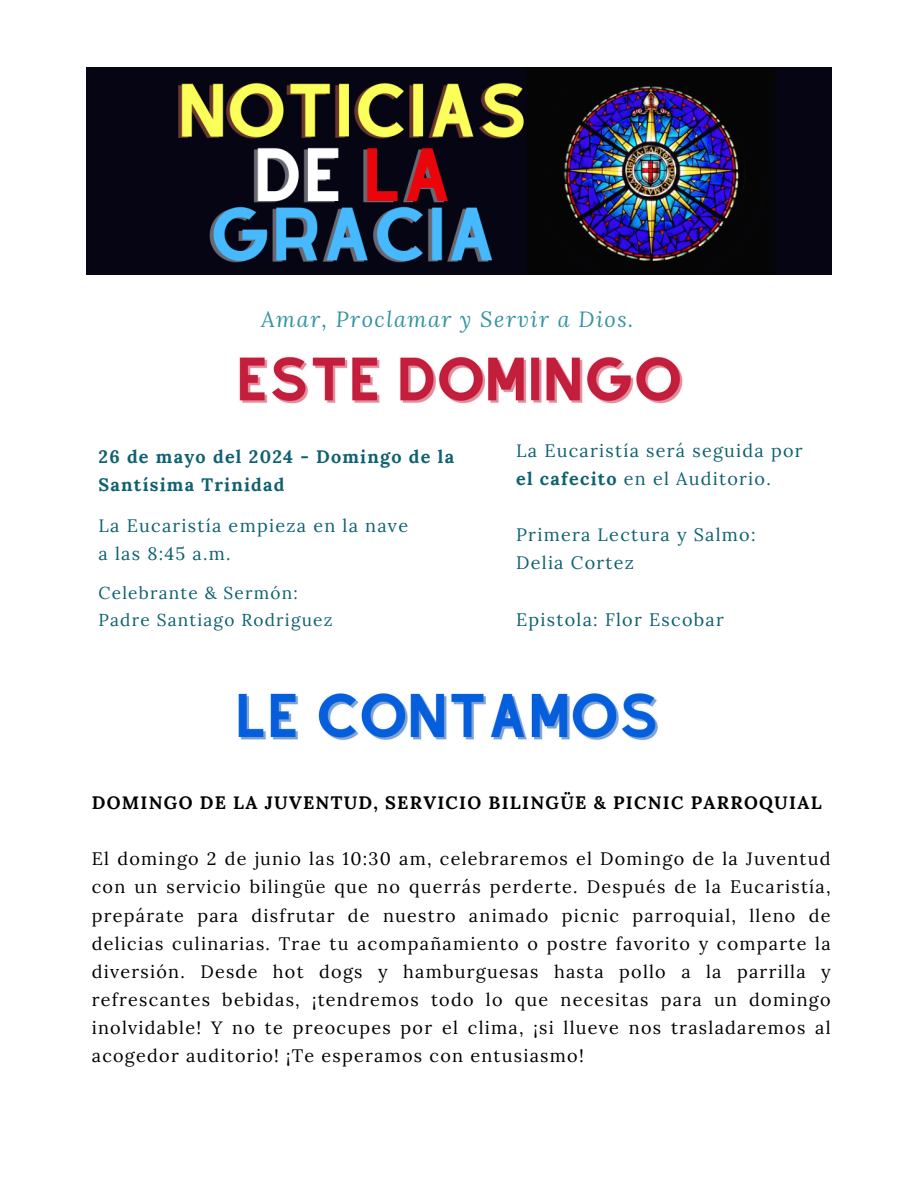
<style>
.page{position:relative;width:918px;height:1188px;background:#fff}
.page>*{position:absolute;margin:0;border:0;box-sizing:border-box;transform-origin:0 0}
.t1{font:italic 21.75px "Lora";letter-spacing:.07em;color:#3494a0}
.t2{font:18px/28.2px "Lora";letter-spacing:.07em;color:#000;text-align:justify}
.t3{font:18px "Lora";letter-spacing:.07em;color:#0e6171}
.t4{font:700 18px "Lora";letter-spacing:.07em;color:#000}
.t5{font:700 18px/27.8px "Lora";letter-spacing:.07em;color:#0e6171}
.t6{font:17.25px "Lora";letter-spacing:.07em;color:#0e6171}
.s1{font-weight:700}
</style>
<div class="page">
<img style="left:86px;top:67px;width:745px;height:207px">
<img style="left:239px;top:356px;width:444px;height:48px">
<img style="left:238px;top:693px;width:420px;height:48px">
<h3 class="t1" style="left:261px;top:305px;width:374px">Amar, Proclamar y Servir a Dios.</h3>
<p class="t5" style="left:99px;top:442px;width:357px">26 de mayo del 2024 - Domingo de la<br>Santísima Trinidad</p>
<p class="t3" style="left:99px;top:514px;width:311px">La Eucaristía empieza en la nave</p>
<p class="t3" style="left:99px;top:541px;width:134px">a las 8:45 a.m.</p>
<p class="t6" style="left:99px;top:582px;width:201px">Celebrante &amp; Sermón:</p>
<p class="t6" style="left:99px;top:609px;width:236px">Padre Santiago Rodriguez</p>
<p class="t3" style="left:516px;top:439px;width:288px">La Eucaristía será seguida por</p>
<p class="t3" style="left:516px;top:467px;width:256px"><span class="s1">el cafecito</span> en el Auditorio.</p>
<p class="t3" style="left:516px;top:523px;width:241px">Primera Lectura y Salmo:</p>
<p class="t3" style="left:516px;top:551px;width:119px">Delia Cortez</p>
<p class="t3" style="left:516px;top:608px;width:209px">Epistola: Flor Escobar</p>
<p class="t4" style="left:92px;top:791px;width:731px">DOMINGO DE LA JUVENTUD, SERVICIO BILINGÜE &amp; PICNIC PARROQUIAL</p>
<p class="t2" style="left:92px;top:845px;width:740px">El domingo 2 de junio las 10:30 am, celebraremos el Domingo de la Juventud con un servicio bilingüe que no querrás perderte. Después de la Eucaristía, prepárate para disfrutar de nuestro animado picnic parroquial, lleno de delicias culinarias. Trae tu acompañamiento o postre favorito y comparte la diversión. Desde hot dogs y hamburguesas hasta pollo a la parrilla y refrescantes bebidas, ¡tendremos todo lo que necesitas para un domingo inolvidable! Y no te preocupes por el clima, ¡si llueve nos trasladaremos al acogedor auditorio! ¡Te esperamos con entusiasmo!</p>
</div>
